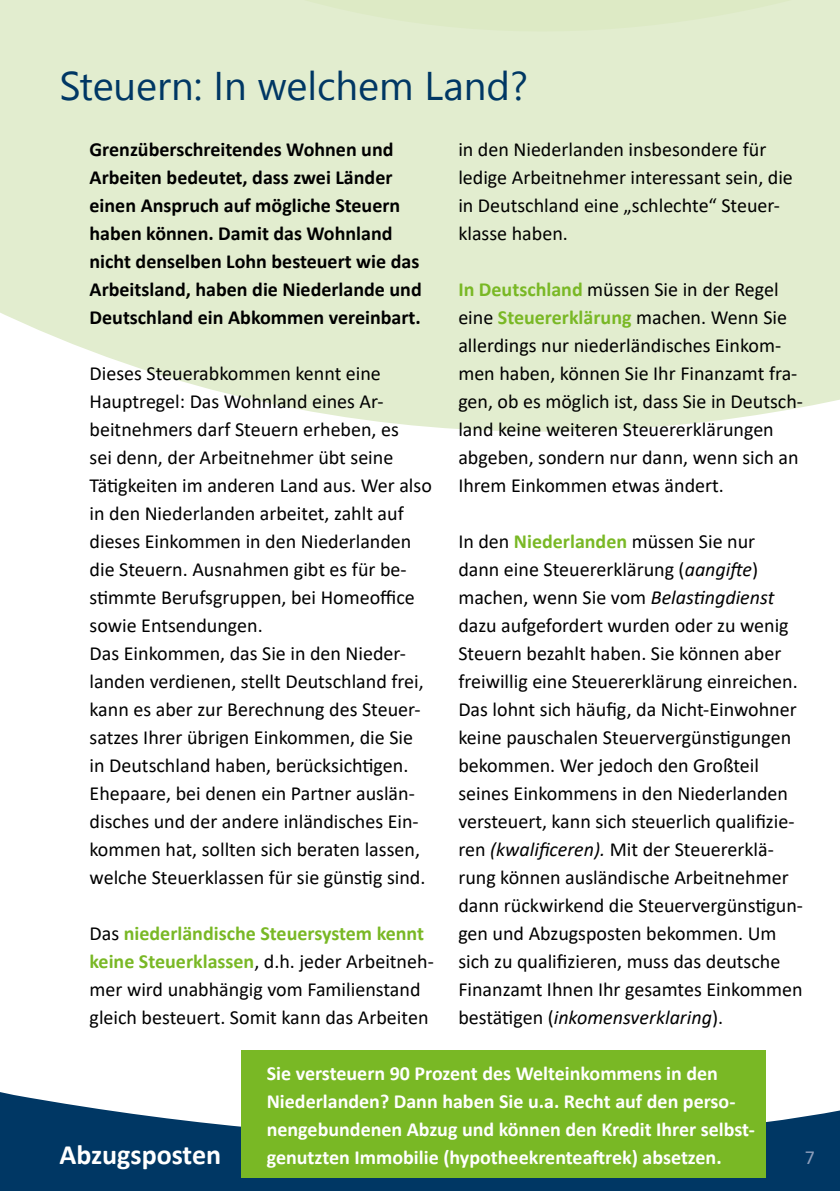
<style>
.page{position:relative;width:840px;height:1191px;background:#fff}
.page>*{position:absolute;margin:0;border:0;box-sizing:border-box;transform-origin:0 0}
.t1{font:40px "Segoe UI Symbol";color:#003764}
.t2{font:700 28px "Calibri";color:#fff}
.t3{font:20px/28px "Calibri";color:#000}
.t4{font:700 20px/28px "Calibri";color:#000}
.t5{font:700 20px/28px "Calibri";color:#fff}
.t6{font:20px "Calibri";color:#8d9ebb}
.s1{font-weight:700;color:#79b825}
.s2{font-style:italic}
</style>
<div class="page">
<svg style="left:0;top:1050px;width:839px;height:141px"></svg>
<svg style="left:0;top:0;width:839px;height:432px;background:#e3eed2"></svg>
<div style="left:241px;top:1050px;width:524px;height:127px;background:#79b825"></div>
<svg style="left:62px;top:72px;width:17px;height:28px"></svg>
<svg style="left:94px;top:80px;width:18px;height:20px"></svg>
<svg style="left:138px;top:80px;width:33px;height:20px"></svg>
<svg style="left:196px;top:80px;width:4px;height:20px"></svg>
<svg style="left:217px;top:72px;width:3px;height:28px"></svg>
<svg style="left:258px;top:80px;width:47px;height:20px"></svg>
<div style="left:319px;top:70px;width:91px;height:30px;background:#e2edcf"></div>
<svg style="left:428px;top:72px;width:33px;height:28px"></svg>
<svg style="left:488px;top:70px;width:18px;height:30px"></svg>
<svg style="left:512px;top:72px;width:14px;height:28px"></svg>
<h1 class="t1" style="left:79px;top:63px;width:169px">▼◆ ■ ■</h1>
<h1 class="t1" style="left:307px;top:63px;width:11px">●</h1>
<h1 class="t1" style="left:463px;top:63px;width:24px">■</h1>
<p class="t4" style="left:89px;top:135px;width:333px">Grenzüberschreitendes Wohnen und Arbeiten bedeutet, dass zwei Länder einen Anspruch auf mögliche Steuern haben können. Damit das Wohnland nicht denselben Lohn besteuert wie das Arbeitsland, haben die Niederlande und Deutschland ein Abkommen vereinbart.</p>
<p class="t3" style="left:458px;top:135px;width:336px">in den Niederlanden insbesondere für ledige Arbeitnehmer interessant sein, die in Deutschland eine „schlechte“ Steuer&shy;klasse haben.</p>
<p class="t3" style="left:458px;top:275px;width:346px"><span class="s1">In Deutschland</span> müssen Sie in der Regel eine <span class="s1">Steuererklärung</span> machen. Wenn Sie allerdings nur niederländisches Einkom&shy;men haben, können Sie Ihr Finanzamt fra&shy;gen, ob es möglich ist, dass Sie in Deutsch&shy;land keine weiteren Steuererklärungen abgeben, sondern nur dann, wenn sich an Ihrem Einkommen etwas ändert.</p>
<p class="t3" style="left:89px;top:359px;width:343px">Dieses Steuerabkommen kennt eine Hauptregel: Das Wohnland eines Ar&shy;beitnehmers darf Steuern erheben, es<br>sei denn, der Arbeitnehmer übt seine Tätigkeiten im anderen Land aus. Wer also in den Niederlanden arbeitet, zahlt auf dieses Einkommen in den Niederlanden die Steuern. Ausnahmen gibt es für be&shy;stimmte Berufsgruppen, bei Homeoffice sowie Entsendungen.<br>Das Einkommen, das Sie in den Nieder&shy;landen verdienen, stellt Deutschland frei, kann es aber zur Berechnung des Steuer&shy;satzes Ihrer übrigen Einkommen, die Sie in Deutschland haben, berücksichtigen.<br>Ehepaare, bei denen ein Partner auslän&shy;disches und der andere inländisches Ein&shy;kommen hat, sollten sich beraten lassen, welche Steuerklassen für sie günstig sind.</p>
<p class="t3" style="left:89px;top:919px;width:345px">Das <span class="s1">niederländische Steuersystem kennt keine Steuerklassen</span>, d.h. jeder Arbeitneh&shy;mer wird unabhängig vom Familienstand gleich besteuert. Somit kann das Arbeiten</p>
<p class="t3" style="left:458px;top:527px;width:346px">In den <span class="s1">Niederlanden</span> müssen Sie nur<br>dann eine Steuererklärung (<span class="s2">aangifte</span>) machen, wenn Sie vom <span class="s2">Belastingdienst </span>dazu aufgefordert wurden oder zu wenig Steuern bezahlt haben. Sie können aber freiwillig eine Steuererklärung einreichen.<br>Das lohnt sich häufig, da Nicht-Einwohner keine pauschalen Steuervergünstigungen bekommen. Wer jedoch den Großteil seines Einkommens in den Niederlanden versteuert, kann sich steuerlich qualifizie&shy;ren <span class="s2">(kwalificeren).</span> Mit der Steuererklä&shy;rung können ausländische Arbeitnehmer dann rückwirkend die Steuervergünstigun&shy;gen und Abzugsposten bekommen. Um sich zu qualifizieren, muss das deutsche Finanzamt Ihnen Ihr gesamtes Einkommen bestätigen (<span class="s2">inkomensverklaring</span>).</p>
<p class="t5" style="left:266px;top:1059px;width:489px">Sie versteuern 90 Prozent des Welteinkommens in den<br>Niederlanden? Dann haben Sie u.a. Recht auf den perso&shy;nengebundenen Abzug und können den Kredit Ihrer selbst-</p>
<h2 class="t2" style="left:59px;top:1135px;width:163px">Abzugsposten</h2>
<p class="t5" style="left:266px;top:1143px;width:456px">genutzten Immobilie (hypotheekrenteaftrek) absetzen.</p>
<p class="t6" style="left:804px;top:1143px;width:12px">7</p>
</div>
